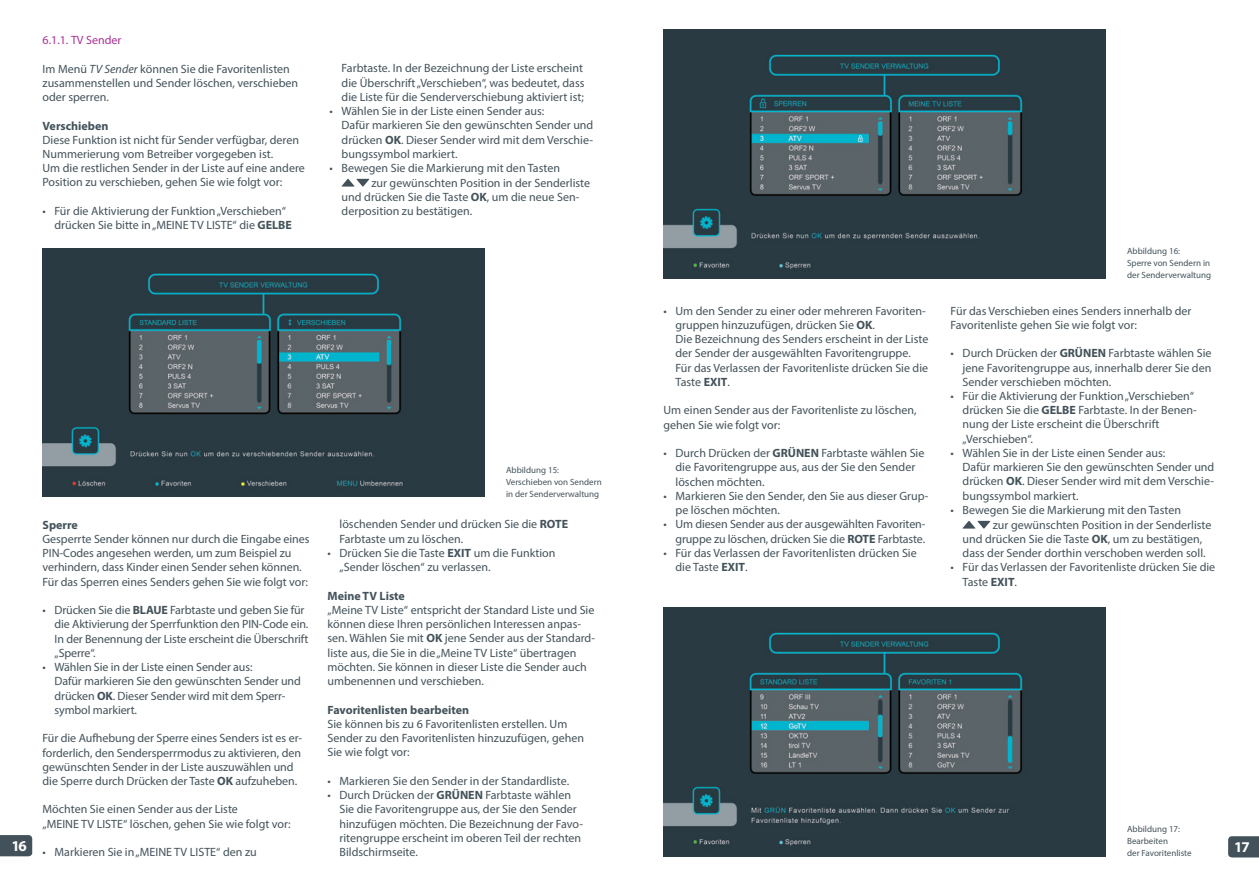
<style>
.page{position:relative;width:1259px;height:893px;background:#fff}
.page>*{position:absolute;margin:0;border:0;box-sizing:border-box;transform-origin:0 0}
.t1{font:700 15px "Myriad Pro";color:#fff}
.t2{font:12px/14.2px "Myriad Pro";color:#43525a}
.t3{font:700 12px "Myriad Pro";color:#43525a}
.t4{font:12px "Myriad Pro";color:#ab3192}
.t5{font:9px/12px "Myriad Pro";color:#43525a}
.s1{font-style:italic}
.s2{font-weight:700}
</style>
<div class="page">
<svg style="left:0;top:835px;width:32px;height:21px"></svg>
<svg style="left:1228px;top:836px;width:31px;height:21px"></svg>
<svg style="left:341px;top:179px;width:28px;height:8px"></svg>
<svg style="left:962px;top:521px;width:28px;height:8px"></svg>
<img style="left:663px;top:608px;width:442px;height:248px">
<img style="left:43px;top:248px;width:442px;height:249px">
<img style="left:663px;top:30px;width:443px;height:248px">
<p class="t4" style="left:43px;top:33px;width:81px">6.1.1. ТV Sender</p>
<p class="t2" style="left:43px;top:61px;width:257px">Im Menü <span class="s1">TV Sender</span> können Sie die Favoritenlisten zusammenstellen und Sender löschen, verschieben oder sperren.</p>
<p class="t3" style="left:43px;top:118px;width:67px">Verschieben</p>
<p class="t2" style="left:43px;top:132px;width:264px">Diese Funktion ist nicht für Sender verfügbar, deren Nummerierung vom Betreiber vorgegeben ist.<br>Um die restlichen Sender in der Liste auf eine andere Position zu verschieben, gehen Sie wie folgt vor:</p>
<p class="t2" style="left:43px;top:204px;width:245px;text-align:right">• Für die Aktivierung der Funktion „Verschieben“ drücken Sie bitte in „MEINE TV LISTE“ die <span class="s2">GELBE</span></p>
<p class="t2" style="left:342px;top:61px;width:244px">Farbtaste. In der Bezeichnung der Liste erscheint die Überschrift „Verschieben“, was bedeutet, dass die Liste für die Senderverschiebung aktiviert ist;</p>
<p class="t2" style="left:342px;top:104px;width:253px;text-indent:-12px">• Wählen Sie in der Liste einen Sender aus:<br>Dafür markieren Sie den gewünschten Sender und drücken <span class="s2">OK</span>. Dieser Sender wird mit dem Verschie&shy;bungssymbol markiert.</p>
<p class="t2" style="left:330px;top:161px;width:232px">• Bewegen Sie die Markierung mit den Tasten</p>
<p class="t2" style="left:371px;top:175px;width:220px">zur gewünschten Position in der Senderliste</p>
<p class="t2" style="left:342px;top:189px;width:239px">und drücken Sie die Taste <span class="s2">OK</span>, um die neue Sen-</p>
<p class="t2" style="left:342px;top:204px;width:132px">derposition zu bestätigen.</p>
<p class="t5" style="left:1127px;top:245px;width:86px">Abbildung 16:<br>Sperre von Sendern in der Senderverwaltung</p>
<p class="t2" style="left:950px;top:303px;width:242px">Für das Verschieben eines Senders innerhalb der<br>Favoritenliste gehen Sie wie folgt vor:</p>
<p class="t2" style="left:950px;top:346px;width:118px">• Durch Drücken der <span class="s2">GRÜNEN</span></p>
<p class="t2" style="left:675px;top:303px;width:254px;text-indent:-12px">• Um den Sender zu einer oder mehreren Favoriten&shy;gruppen hinzuzufügen, drücken Sie <span class="s2">OK</span>.<br>Die Bezeichnung des Senders erscheint in der Liste der Sender der ausgewählten Favoritengruppe.<br>Für das Verlassen der Favoritenliste drücken Sie die Taste <span class="s2">EXIT</span>.</p>
<p class="t2" style="left:663px;top:403px;width:254px">Um einen Sender aus der Favoritenliste zu löschen, gehen Sie wie folgt vor:</p>
<p class="t2" style="left:663px;top:446px;width:118px">• Durch Drücken der <span class="s2">GRÜNEN</span></p>
<p class="t2" style="left:962px;top:346px;width:250px;text-align:justify;text-indent:146px">Farbtaste wählen Sie jene Favoritengruppe aus, innerhalb derer Sie den Sender verschieben möchten.</p>
<p class="t2" style="left:962px;top:389px;width:236px;text-indent:-12px">• Für die Aktivierung der Funktion „Verschieben“ drücken Sie die <span class="s2">GELBE</span> Farbtaste. In der Benen&shy;nung der Liste erscheint die Überschrift „Verschieben“.</p>
<p class="t2" style="left:962px;top:446px;width:253px;text-indent:-12px">• Wählen Sie in der Liste einen Sender aus:<br>Dafür markieren Sie den gewünschten Sender und drücken <span class="s2">OK</span>. Dieser Sender wird mit dem Verschie&shy;bungssymbol markiert.</p>
<p class="t2" style="left:950px;top:503px;width:232px">• Bewegen Sie die Markierung mit den Tasten</p>
<p class="t2" style="left:992px;top:517px;width:220px">zur gewünschten Position in der Senderliste</p>
<p class="t2" style="left:962px;top:531px;width:241px">und drücken Sie die Taste <span class="s2">OK</span>, um zu bestätigen,</p>
<p class="t2" style="left:962px;top:546px;width:244px">dass der Sender dorthin verschoben werden soll.</p>
<p class="t2" style="left:962px;top:560px;width:254px;text-indent:-12px">• Für das Verlassen der Favoritenliste drücken Sie die<br>Taste <span class="s2">EXIT</span>.</p>
<p class="t2" style="left:675px;top:446px;width:250px;text-indent:146px">Farbtaste wählen Sie die Favoritengruppe aus, aus der Sie den Sender löschen möchten.</p>
<p class="t2" style="left:675px;top:488px;width:254px;text-indent:-12px">• Markieren Sie den Sender, den Sie aus dieser Grup&shy;pe löschen möchten.</p>
<p class="t2" style="left:663px;top:517px;width:263px;text-align:right">• Um diesen Sender aus der ausgewählten Favoriten&shy;gruppe zu löschen, drücken Sie die <span class="s2">ROTE</span> Farbtaste.</p>
<p class="t2" style="left:675px;top:545px;width:243px;text-indent:-12px">• Für das Verlassen der Favoritenlisten drücken Sie die Taste <span class="s2">EXIT</span>.</p>
<p class="t5" style="left:506px;top:464px;width:97px">Abbildung 15:<br>Verschieben von Sendern in der Senderverwaltung</p>
<p class="t2" style="left:339px;top:517px;width:229px">löschenden Sender und drücken Sie die <span class="s2">ROTE<br></span>Farbtaste um zu löschen.</p>
<p class="t2" style="left:339px;top:546px;width:217px;text-indent:-12px">• Drücken Sie die Taste <span class="s2">EXIT</span> um die Funktion „Sender löschen“ zu verlassen.</p>
<p class="t3" style="left:327px;top:588px;width:79px">Meine TV Liste</p>
<p class="t2" style="left:327px;top:603px;width:269px">„Meine TV Liste“ entspricht der Standard Liste und Sie können diese Ihren persönlichen Interessen anpas&shy;sen. Wählen Sie mit <span class="s2">OK</span> jene Sender aus der Standard&shy;liste aus, die Sie in die „Meine TV Liste“ übertragen möchten. Sie können in dieser Liste die Sender auch umbenennen und verschieben.</p>
<p class="t3" style="left:327px;top:702px;width:143px">Favoritenlisten bearbeiten</p>
<p class="t2" style="left:327px;top:717px;width:258px">Sie können bis zu 6 Favoritenlisten erstellen. Um<br>Sender zu den Favoritenlisten hinzuzufügen, gehen<br>Sie wie folgt vor:</p>
<p class="t2" style="left:327px;top:774px;width:243px">• Markieren Sie den Sender in der Standardliste.</p>
<p class="t2" style="left:327px;top:788px;width:118px">• Durch Drücken der <span class="s2">GRÜNEN</span></p>
<p class="t3" style="left:43px;top:517px;width:37px">Sperre</p>
<p class="t2" style="left:43px;top:531px;width:268px">Gesperrte Sender können nur durch die Eingabe eines PIN-Codes angesehen werden, um zum Beispiel zu verhindern, dass Kinder einen Sender sehen können.<br>Für das Sperren eines Senders gehen Sie wie folgt vor:</p>
<p class="t2" style="left:55px;top:603px;width:255px;text-indent:-12px">• Drücken Sie die <span class="s2">BLAUE</span> Farbtaste und geben Sie für die Aktivierung der Sperrfunktion den PIN-Code ein.<br>In der Benennung der Liste erscheint die Überschrift „Sperre“.</p>
<p class="t2" style="left:55px;top:660px;width:248px;text-indent:-12px">• Wählen Sie in der Liste einen Sender aus:<br>Dafür markieren Sie den gewünschten Sender und drücken <span class="s2">OK</span>. Dieser Sender wird mit dem Sperr&shy;symbol markiert.</p>
<p class="t2" style="left:43px;top:731px;width:261px">Für die Aufhebung der Sperre eines Senders ist es er&shy;forderlich, den Sendersperrmodus zu aktivieren, den gewünschten Sender in der Liste auszuwählen und die Sperre durch Drücken der Taste <span class="s2">OK</span> aufzuheben.</p>
<p class="t2" style="left:43px;top:802px;width:250px">Möchten Sie einen Sender aus der Liste<br>„MEINE TV LISTE“ löschen, gehen Sie wie folgt vor:</p>
<p class="t2" style="left:43px;top:845px;width:216px">• Markieren Sie in „MEINE TV LISTE“ den zu</p>
<p class="t2" style="left:339px;top:788px;width:245px;text-indent:146px">Farbtaste wählen Sie die Favoritengruppe aus, der Sie den Sender hinzufügen möchten. Die Bezeichnung der Favo&shy;ritengruppe erscheint im oberen Teil der rechten Bildschirmseite.</p>
<p class="t5" style="left:1127px;top:823px;width:66px">Abbildung 17:<br>Bearbeiten<br>der Favoritenliste</p>
<p class="t1" style="left:11px;top:836px;width:17px">16</p>
<p class="t1" style="left:1234px;top:837px;width:17px">17</p>
</div>
